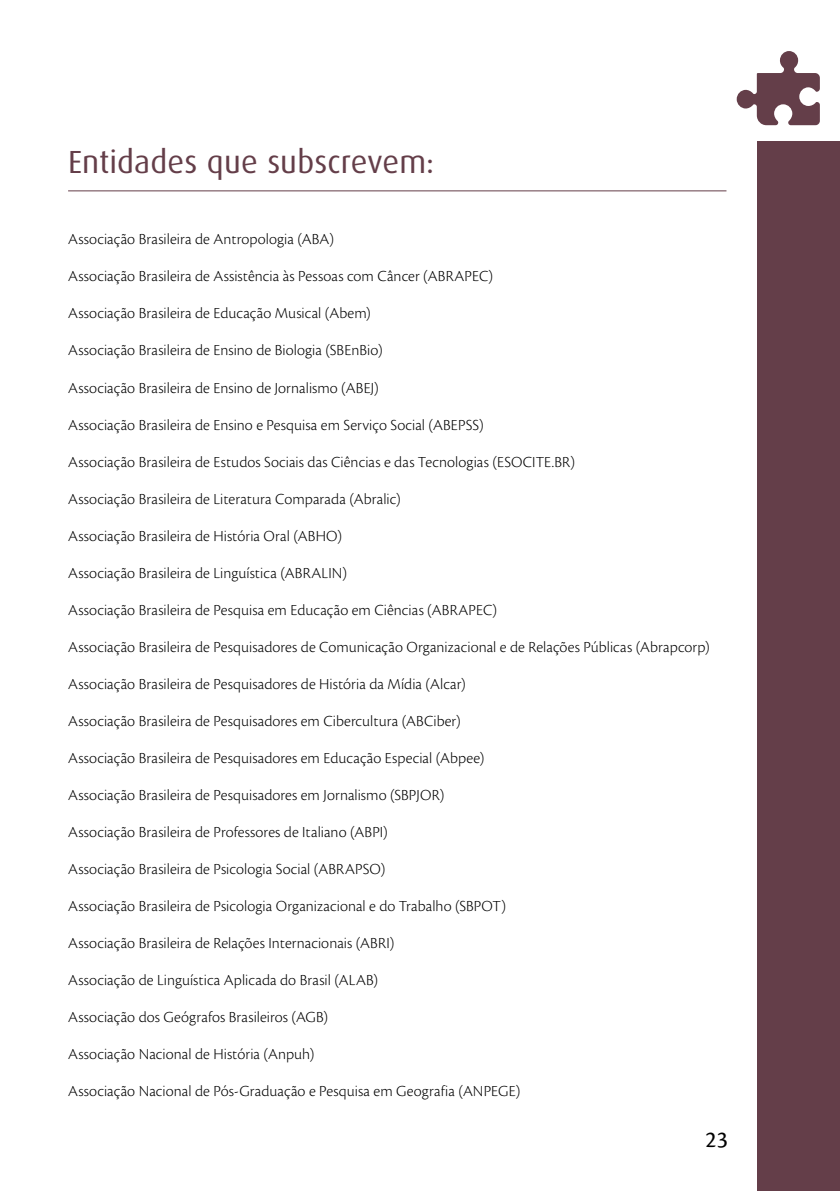
<style>
.page{position:relative;width:840px;height:1191px;background:#fff}
.page>*{position:absolute;margin:0;border:0;box-sizing:border-box;transform-origin:0 0}
.t1{font:32px "Dax";letter-spacing:.005em;color:#643e49}
.t2{font:24px "Cronos Pro";color:#000}
.t3{font:300 16px "Cronos Pro";letter-spacing:.005em;color:#000}
</style>
<div class="page">
<div style="left:757px;top:142px;width:82px;height:1049px;background:#643e49"></div>
<svg style="left:736px;top:51px;width:83px;height:74px"></svg>
<hr style="left:68px;top:190px;width:658px;height:1px;background:#643e49">
<h1 class="t1" style="left:68px;top:145px;width:367px">Entidades que subscrevem:</h1>
<p class="t3" style="left:68px;top:230px;width:267px">Associação Brasileira de Antropologia (ABA)</p>
<p class="t3" style="left:68px;top:267px;width:426px">Associação Brasileira de Assistência às Pessoas com Câncer (ABRAPEC)</p>
<p class="t3" style="left:68px;top:304px;width:304px">Associação Brasileira de Educação Musical (Abem)</p>
<p class="t3" style="left:68px;top:341px;width:316px">Associação Brasileira de Ensino de Biologia (SBEnBio)</p>
<p class="t3" style="left:68px;top:378px;width:312px">Associação Brasileira de Ensino de Jornalismo (ABEJ)</p>
<p class="t3" style="left:68px;top:415px;width:417px">Associação Brasileira de Ensino e Pesquisa em Serviço Social (ABEPSS)</p>
<p class="t3" style="left:68px;top:452px;width:508px">Associação Brasileira de Estudos Sociais das Ciências e das Tecnologias (ESOCITE.BR)</p>
<p class="t3" style="left:68px;top:489px;width:334px">Associação Brasileira de Literatura Comparada (Abralic)</p>
<p class="t3" style="left:68px;top:526px;width:275px">Associação Brasileira de História Oral (ABHO)</p>
<p class="t3" style="left:68px;top:563px;width:280px">Associação Brasileira de Linguística (ABRALIN)</p>
<p class="t3" style="left:68px;top:600px;width:430px">Associação Brasileira de Pesquisa em Educação em Ciências (ABRAPEC)</p>
<p class="t3" style="left:68px;top:637px;width:643px">Associação Brasileira de Pesquisadores de Comunicação Organizacional e de Relações Públicas (Abrapcorp)</p>
<p class="t3" style="left:68px;top:674px;width:399px">Associação Brasileira de Pesquisadores de História da Mídia (Alcar)</p>
<p class="t3" style="left:68px;top:711px;width:394px">Associação Brasileira de Pesquisadores em Cibercultura (ABCiber)</p>
<p class="t3" style="left:68px;top:748px;width:417px">Associação Brasileira de Pesquisadores em Educação Especial (Abpee)</p>
<p class="t3" style="left:68px;top:785px;width:377px">Associação Brasileira de Pesquisadores em Jornalismo (SBPJOR)</p>
<p class="t3" style="left:68px;top:822px;width:321px">Associação Brasileira de Professores de Italiano (ABPI)</p>
<p class="t3" style="left:68px;top:859px;width:318px">Associação Brasileira de Psicologia Social (ABRAPSO)</p>
<p class="t3" style="left:68px;top:896px;width:439px">Associação Brasileira de Psicologia Organizacional e do Trabalho (SBPOT)</p>
<p class="t3" style="left:68px;top:933px;width:327px">Associação Brasileira de Relações Internacionais (ABRI)</p>
<p class="t3" style="left:68px;top:970px;width:311px">Associação de Linguística Aplicada do Brasil (ALAB)</p>
<p class="t3" style="left:68px;top:1007px;width:261px">Associação dos Geógrafos Brasileiros (AGB)</p>
<p class="t3" style="left:68px;top:1044px;width:247px">Associação Nacional de História (Anpuh)</p>
<p class="t3" style="left:68px;top:1081px;width:453px">Associação Nacional de Pós-Graduação e Pesquisa em Geografia (ANPEGE)</p>
<h2 class="t2" style="left:705px;top:1126px;width:24px">23</h2>
</div>
